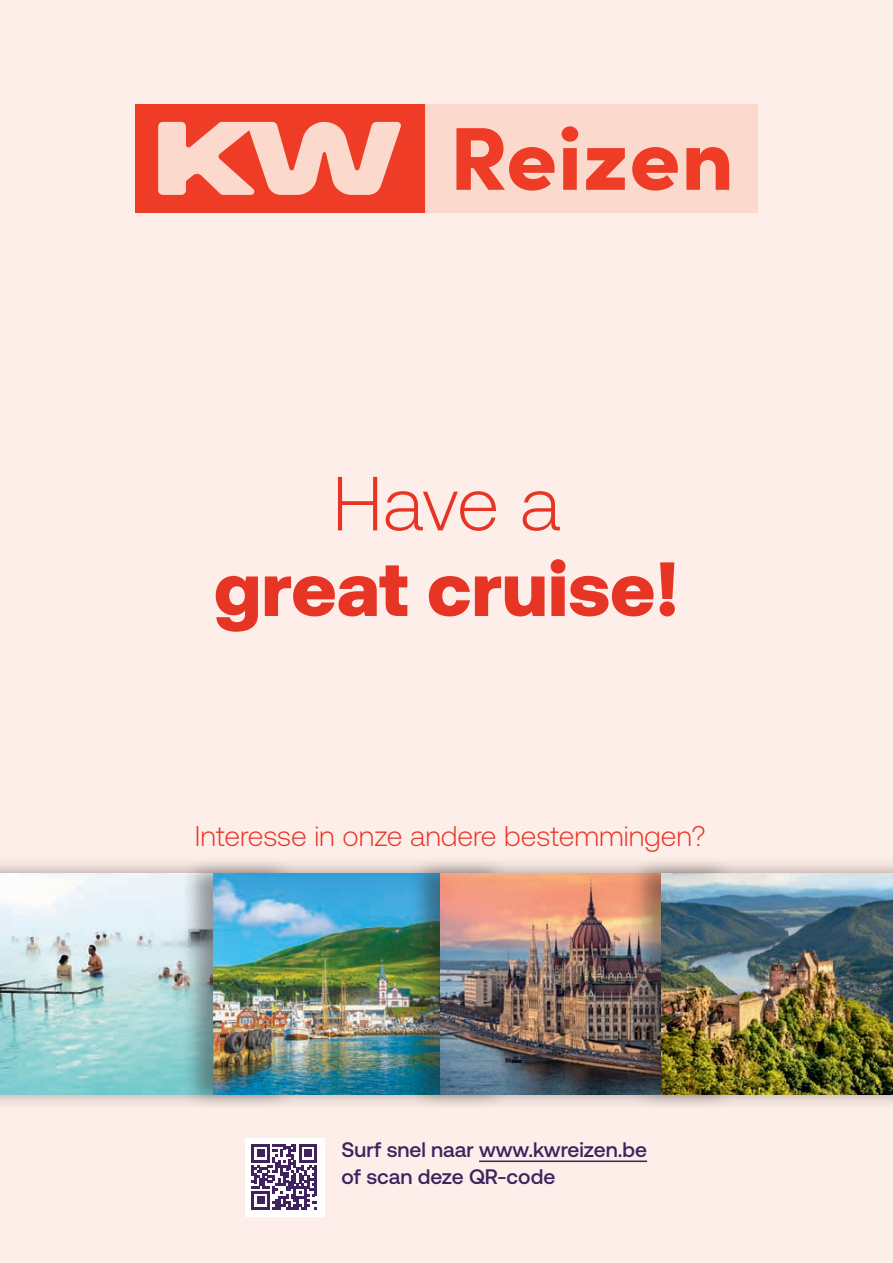
<style>
.page{position:relative;width:893px;height:1263px;background:#feeee9}
.page>*{position:absolute;margin:0;border:0;box-sizing:border-box;transform-origin:0 0}
.t1{font:900 89.4px "Sofia Pro";color:#ef3c26}
.t2{font:900 76.5px "Aeonik";color:#e73525}
.t3{font:300 76.5px "Aeonik";color:#e73525}
.t4{font:300 28.5px "Aeonik";color:#e73525}
.t5{font:500 21px/27px "Aeonik";color:#3f225e}
</style>
<div class="page">
<div style="left:425px;top:104px;width:332px;height:109px;background:#fcd9cd"></div>
<svg style="left:136px;top:104px;width:289px;height:109px;background:#f37765"></svg>
<hr style="left:479px;top:1160px;width:168px;height:2px;background:#3f225e">
<div style="left:245px;top:1137px;width:80px;height:79px;background:#fff"></div>
<svg style="left:252px;top:1144px;width:65px;height:65px"></svg>
<div style="left:0;top:856px;width:296px;height:254px;background:#231f20;opacity:.42"></div>
<img style="left:0;top:873px;width:181px;height:221px">
<div style="left:181px;top:856px;width:329px;height:254px;background:#231f20;opacity:.42"></div>
<img style="left:213px;top:873px;width:195px;height:221px">
<div style="left:408px;top:856px;width:329px;height:254px;background:#231f20;opacity:.42"></div>
<img style="left:440px;top:873px;width:189px;height:221px">
<div style="left:629px;top:856px;width:264px;height:254px;background:#231f20;opacity:.42"></div>
<img style="left:662px;top:873px;width:231px;height:221px">
<h1 class="t1" style="left:449px;top:88px;width:287px">Reizen</h1>
<h2 class="t3" style="left:332px;top:462px;width:230px">Have a</h2>
<h2 class="t2" style="left:214px;top:545px;width:467px">great cruise!</h2>
<h3 class="t4" style="left:195px;top:821px;width:512px">Interesse in onze andere bestemmingen?</h3>
<p class="t5" style="left:342px;top:1136px;width:307px">Surf snel naar www.kwreizen.be of scan deze QR-code</p>
</div>
